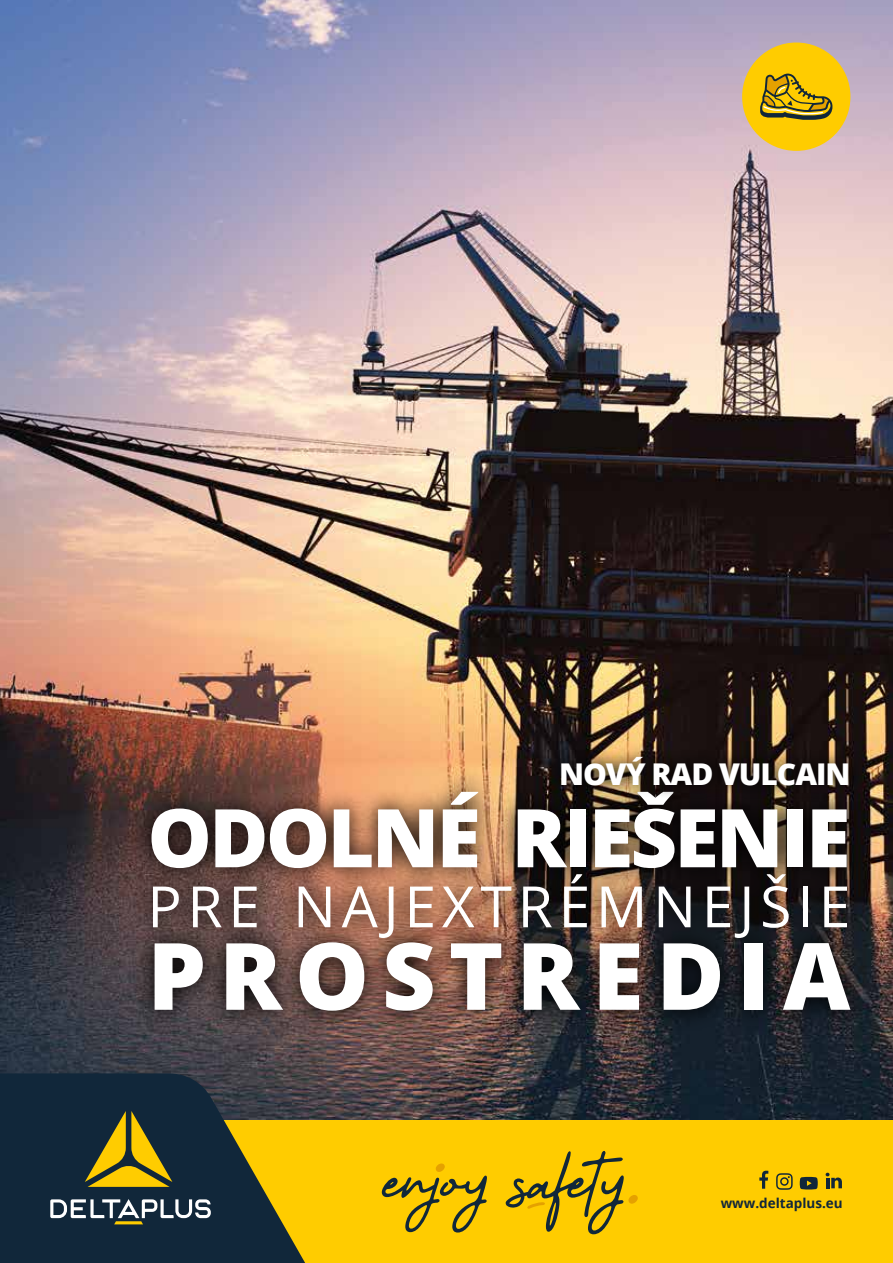
<style>
.page{position:relative;width:893px;height:1263px;background:#fff}
.page>*{position:absolute;margin:0;border:0;box-sizing:border-box;transform-origin:0 0}
.t1{font:800 93px "Open Sans";letter-spacing:.14em;color:#fff}
.t2{font:800 81px "Open Sans";letter-spacing:-.035em;color:#fff}
.t3{font:57px "Open Sans";letter-spacing:.1em;color:#fff}
.t4{font:800 30px "Open Sans";letter-spacing:-.035em;color:#fff}
.t5{font:700 13.5px "Open Sans";color:#11273a}
</style>
<div class="page">
<img style="left:0;top:0;width:893px;height:1120px">
<div style="left:742px;top:43px;width:108px;height:108px;background:#fc0;border-radius:50%"></div>
<svg style="left:760px;top:73px;width:73px;height:47px"></svg>
<div style="left:0;top:1120px;width:893px;height:143px;background:#fc0"></div>
<svg style="left:0;top:1073px;width:317px;height:190px;fill:#11273a"></svg>
<svg style="left:85px;top:1111px;width:87px;height:76px"></svg>
<svg style="left:50px;top:1199px;width:161px;height:25px"></svg>
<svg style="left:776px;top:1173px;width:17px;height:17px"></svg>
<svg style="left:800px;top:1177px;width:18px;height:12px"></svg>
<svg style="left:759px;top:1171px;width:9px;height:18px"></svg>
<svg style="left:826px;top:1173px;width:16px;height:15px"></svg>
<div style="left:628px;top:1195px;width:10px;height:9px;background:#e5a100;border-radius:3px"></div>
<div style="left:436px;top:1163px;width:9px;height:9px;background:#e5a100;border-radius:3px"></div>
<svg style="left:382px;top:1175px;width:105px;height:57px"></svg>
<svg style="left:506px;top:1151px;width:118px;height:83px"></svg>
<img style="left:130px;top:771px;width:739px;height:261px">
<svg style="left:547px;top:743px;width:316px;height:56px;fill:#160e0e"></svg>
<p class="t4" style="left:559px;top:751px;width:293px">NOVÝ RAD VULCAIN</p>
<h2 class="t2" style="left:147px;top:776px;width:705px">ODOLNÉ RIEŠENIE</h2>
<p class="t3" style="left:147px;top:867px;width:704px">PRE NAJEXTRÉMNEJŠIE</p>
<h1 class="t1" style="left:147px;top:905px;width:704px">PROSTREDIA</h1>
<p class="t5" style="left:721px;top:1193px;width:124px">www.deltaplus.eu</p>
</div>
